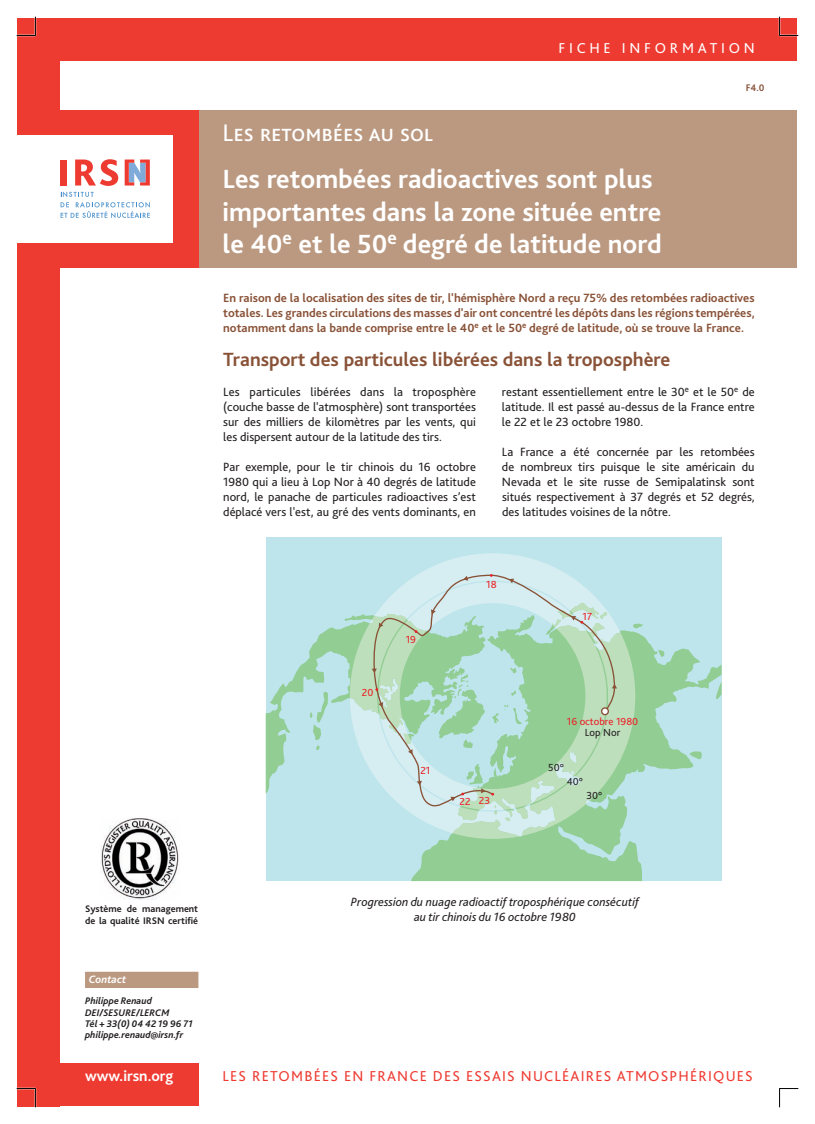
<style>
.page{position:relative;width:815px;height:1124px;background:#fff}
.page>*{position:absolute;margin:0;border:0;box-sizing:border-box;transform-origin:0 0}
.t1{font:700 27.5px/32.5px "Bliss 2";color:#fff}
.t2{font:25px "Bliss 2";color:#fff}
.t3{font:700 20px "Bliss 2";color:#895237}
.t4{font:700 15.62px "Bliss 2";color:#fff}
.t5{font:15px "Bliss 2";letter-spacing:.08em;color:#ee3b32}
.t6{font:15px "Bliss 2";letter-spacing:.25em;color:#fff}
.t7{font:12.5px/15px "Bliss 2";color:#231f20;text-align:justify}
.t8{font:700 12.5px/15px "Bliss 2";color:#895237;text-align:justify}
.t9{font:italic 12.5px/15px "Bliss 2";color:#231f20;text-align:center}
.t10{font:italic 700 11.25px "Bliss 2";color:#fff}
.t11{font:10.75px "Bliss 2";color:#ea2126}
.t12{font:10.75px "Bliss 2";color:#231f20}
.t13{font:italic 700 10px/11.2px "Bliss 2";color:#231f20}
.t14{font:700 10px/12px "Bliss 2";color:#231f20}
.t15{font:700 10px "Bliss 2";color:#895237}
</style>
<div class="page">
<div style="left:35px;top:110px;width:762px;height:157px;background:#bb9981"></div>
<div style="left:85px;top:971px;width:113px;height:16px;background:#bb9981"></div>
<div style="left:266px;top:537px;width:456px;height:343px;background:#bee5ec"></div>
<svg style="left:266px;top:618px;width:84px;height:175px"></svg>
<svg style="left:411px;top:623px;width:311px;height:257px"></svg>
<svg style="left:411px;top:553px;width:155px;height:283px;fill:#d6eef2"></svg>
<svg style="left:453px;top:623px;width:182px;height:215px"></svg>
<svg style="left:386px;top:574px;width:214px;height:28px"></svg>
<svg style="left:463px;top:575px;width:5px;height:5px"></svg>
<svg style="left:509px;top:578px;width:5px;height:5px"></svg>
<svg style="left:350px;top:602px;width:267px;height:219px"></svg>
<div style="left:18px;top:18px;width:42px;height:1088px;background:#ee3b32"></div>
<div style="left:35px;top:110px;width:163px;height:157px;background:#ee3b32"></div>
<div style="left:18px;top:18px;width:779px;height:42px;background:#ee3b32"></div>
<div style="left:35px;top:1063px;width:163px;height:43px;background:#ee3b32"></div>
<div style="left:18px;top:135px;width:155px;height:108px;background:#fff"></div>
<svg style="left:61px;top:159px;width:89px;height:59px"></svg>
<img style="left:101px;top:818px;width:78px;height:80px">
<svg style="left:17px;top:17px;width:19px;height:19px"></svg>
<svg style="left:17px;top:1087px;width:19px;height:20px"></svg>
<svg style="left:779px;top:17px;width:19px;height:19px"></svg>
<svg style="left:779px;top:1088px;width:19px;height:19px"></svg>
<p class="t6" style="left:558px;top:38px;width:198px">FICHE INFORMATION</p>
<p class="t15" style="left:746px;top:81px;width:20px">F4.0</p>
<h2 class="t2" style="left:223px;top:117px;width:212px">LES RETOMBÉES AU SOL</h2>
<h1 class="t1" style="left:223px;top:162px;width:441px">Les retombées radioactives sont plus importantes dans la zone située entre le 40<sup>e</sup> et le 50<sup>e</sup> degré de latitude nord</h1>
<p class="t8" style="left:223px;top:290px;width:533px">En raison de la localisation des sites de tir, l'hémisphère Nord a reçu 75% des retombées radioactives totales. Les grandes circulations des masses d'air ont concentré les dépôts dans les régions tempérées, notamment dans la bande comprise entre le 40<sup>e</sup> et le 50<sup>e</sup> degré de latitude, où se trouve la France.</p>
<h3 class="t3" style="left:223px;top:346px;width:449px">Transport des particules libérées dans la troposphère</h3>
<p class="t7" style="left:223px;top:383px;width:254px">Les particules libérées dans la troposphère (couche basse de l'atmosphère) sont transportées sur des milliers de kilomètres par les vents, qui les dispersent autour de la latitude des tirs.</p>
<p class="t7" style="left:223px;top:458px;width:254px">Par exemple, pour le tir chinois du 16 octobre 1980 qui a lieu à Lop Nor à 40 degrés de latitude nord, le panache de particules radioactives s’est déplacé vers l'est, au gré des vents dominants, en</p>
<p class="t7" style="left:502px;top:383px;width:254px">restant essentiellement entre le 30<sup>e</sup> et le 50<sup>e</sup> de latitude. Il est passé au-dessus de la France entre le 22 et le 23 octobre 1980.</p>
<p class="t7" style="left:502px;top:443px;width:254px">La France a été concernée par les retombées de nombreux tirs puisque le site américain du Nevada et le site russe de Semipalatinsk sont situés respectivement à 37 degrés et 52 degrés, des latitudes voisines de la nôtre.</p>
<p class="t11" style="left:362px;top:686px;width:13px">20</p>
<p class="t11" style="left:406px;top:632px;width:12px">19</p>
<p class="t11" style="left:420px;top:763px;width:12px">21</p>
<p class="t11" style="left:486px;top:577px;width:12px">18</p>
<p class="t11" style="left:583px;top:609px;width:11px">17</p>
<p class="t11" style="left:567px;top:715px;width:73px">16 octobre 1980</p>
<p class="t12" style="left:585px;top:725px;width:37px">Lop Nor</p>
<p class="t12" style="left:548px;top:760px;width:17px">50°</p>
<p class="t12" style="left:567px;top:774px;width:18px">40°</p>
<p class="t14" style="left:85px;top:902px;width:114px">Système de management de la qualité IRSN certifié</p>
<p class="t10" style="left:89px;top:971px;width:39px">Contact</p>
<p class="t13" style="left:85px;top:994px;width:109px">Philippe Renaud<br>DEI/SESURE/LERCM<br>Tél + 33(0) 04 42 19 96 71 philippe.renaud@irsn.fr</p>
<p class="t11" style="left:460px;top:794px;width:32px">22 23</p>
<p class="t12" style="left:586px;top:788px;width:17px">30°</p>
<p class="t9" style="left:351px;top:893px;width:292px">Progression du nuage radioactiftroposphérique consécutif au tir chinois du 16 octobre 1980</p>
<p class="t4" style="left:85px;top:1066px;width:90px">www.irsn.org</p>
<p class="t5" style="left:222px;top:1066px;width:532px">LES RETOMBÉES EN FRANCE DES ESSAIS NUCLÉAIRES ATMOSPHÉRIQUES</p>
</div>
